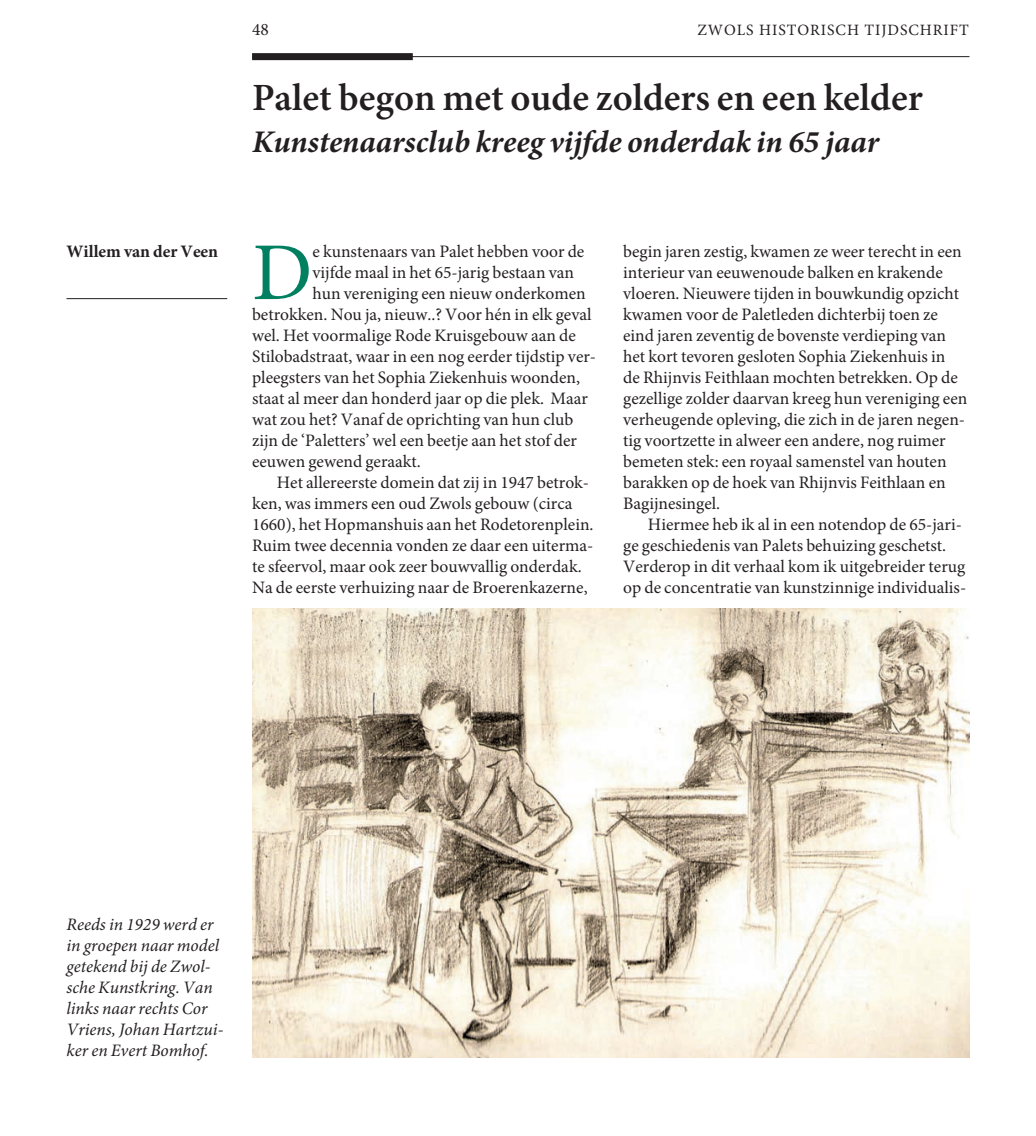
<style>
.page{position:relative;width:1036px;height:1136px;background:#fff}
.page>*{position:absolute;margin:0;border:0;box-sizing:border-box;transform-origin:0 0}
.t1{font:82.08px "Minion Pro";color:#008061}
.t2{font:600 38.5px "Minion Pro";color:#231f20}
.t3{font:italic 700 31.5px "Minion Pro";color:#231f20}
.t4{font:17.5px/21px "Minion Pro";color:#231f20}
.t5{font:italic 17.5px/21px "Minion Pro";color:#231f20}
.t6{font:700 17.5px "Minion Pro";color:#231f20}
.t7{font:15.75px "Minion Pro";letter-spacing:.06em;color:#231f20}
</style>
<div class="page">
<hr style="left:252px;top:56px;width:717px;height:1px;background:#231f20">
<div style="left:252px;top:53px;width:161px;height:7px;background:#231f20"></div>
<hr style="left:67px;top:298px;width:160px;height:1px;background:#231f20">
<img style="left:252px;top:608px;width:717px;height:448px">
<p class="t6" style="left:67px;top:239px;width:153px">Willem van der Veen</p>
<p class="t4" style="left:252px;top:19px;width:18px">48</p>
<p class="t7" style="left:697px;top:19px;width:13px">zwol</p>
<p class="t7" style="left:746px;top:19px;width:52px">s histori</p>
<p class="t7" style="left:827px;top:19px;width:47px">sch tijd</p>
<p class="t7" style="left:900px;top:19px;width:31px">schri</p>
<p class="t7" style="left:950px;top:19px;width:16px">ft</p>
<h2 class="t2" style="left:252px;top:71px;width:672px">Palet begon met oude zolders en een kelder</h2>
<h3 class="t3" style="left:252px;top:119px;width:629px">Kunstenaarsclub kreeg vijfde onderdak in 65 jaar</h3>
<h1 class="t1" style="left:252px;top:218px;width:62px">D</h1>
<p class="t4" style="left:312px;top:241px;width:273px">e kunstenaars van Palet hebben voor de</p>
<p class="t4" style="left:312px;top:262px;width:263px">vijfde maal in het 65-jarig bestaan van</p>
<p class="t4" style="left:312px;top:283px;width:275px">hun vereniging een nieuw onderkomen</p>
<p class="t4" style="left:252px;top:304px;width:341px">betrokken. Nou ja, nieuw..? Voor hén in elk geval</p>
<p class="t4" style="left:252px;top:325px;width:325px">wel. Het voormalige Rode Kruisgebouw aan de</p>
<p class="t4" style="left:252px;top:346px;width:346px">Stilobadstraat, waar in een nog eerder tijdstip ver-</p>
<p class="t4" style="left:252px;top:367px;width:330px">pleegsters van het Sophia Ziekenhuis woonden,</p>
<p class="t4" style="left:252px;top:388px;width:337px">staat al meer dan honderd jaar op die plek. Maar</p>
<p class="t4" style="left:252px;top:409px;width:323px">wat zou het? Vanaf de oprichting van hun club</p>
<p class="t4" style="left:252px;top:430px;width:327px">zijn de ‘Paletters’ wel een beetje aan het stof der</p>
<p class="t4" style="left:252px;top:451px;width:170px">eeuwen gewend geraakt.</p>
<p class="t4" style="left:277px;top:472px;width:314px">Het allereerste domein dat zij in 1947 betrok-</p>
<p class="t4" style="left:252px;top:493px;width:322px">ken, was immers een oud Zwols gebouw (circa</p>
<p class="t4" style="left:252px;top:514px;width:343px">1660), het Hopmanshuis aan het Rodetorenplein.</p>
<p class="t4" style="left:252px;top:535px;width:343px">Ruim twee decennia vonden ze daar een uiterma-</p>
<p class="t4" style="left:252px;top:556px;width:331px">te sfeervol, maar ook zeer bouwvallig onderdak.</p>
<p class="t4" style="left:252px;top:577px;width:337px">Na de eerste verhuizing naar de Broerenkazerne,</p>
<p class="t4" style="left:623px;top:241px;width:346px">begin jaren zestig, kwamen ze weer terecht in een interieur van eeuwenoude balken en krakende vloeren. Nieuwere tijden in bouwkundig opzicht kwamen voor de Paletleden dichterbij toen ze eind jaren zeventig de bovenste verdieping van het kort tevoren gesloten Sophia Ziekenhuis in<br>de Rhijnvis Feithlaan mochten betrekken. Op de gezellige zolder daarvan kreeg hun vereniging een verheugende opleving, die zich in de jaren negen&shy;tig voortzette in alweer een andere, nog ruimer bemeten stek: een royaal samenstel van houten barakken op de hoek van Rhijnvis Feithlaan en Bagijnesingel.</p>
<p class="t4" style="left:623px;top:514px;width:345px;text-indent:25px">Hiermee heb ik al in een notendop de 65-jari&shy;ge geschiedenis van Palets behuizing geschetst.<br>Verderop in dit verhaal kom ik uitgebreider terug op de concentratie van kunstzinnige individualis-</p>
<p class="t5" style="left:67px;top:913px;width:158px">Reeds in 1929 werd er in groepen naar model getekend bij de Zwol&shy;sche Kunstkring. Van links naar rechts Cor<br>Vriens, Johan Hartzui&shy;ker en Evert Bomhof.</p>
</div>
